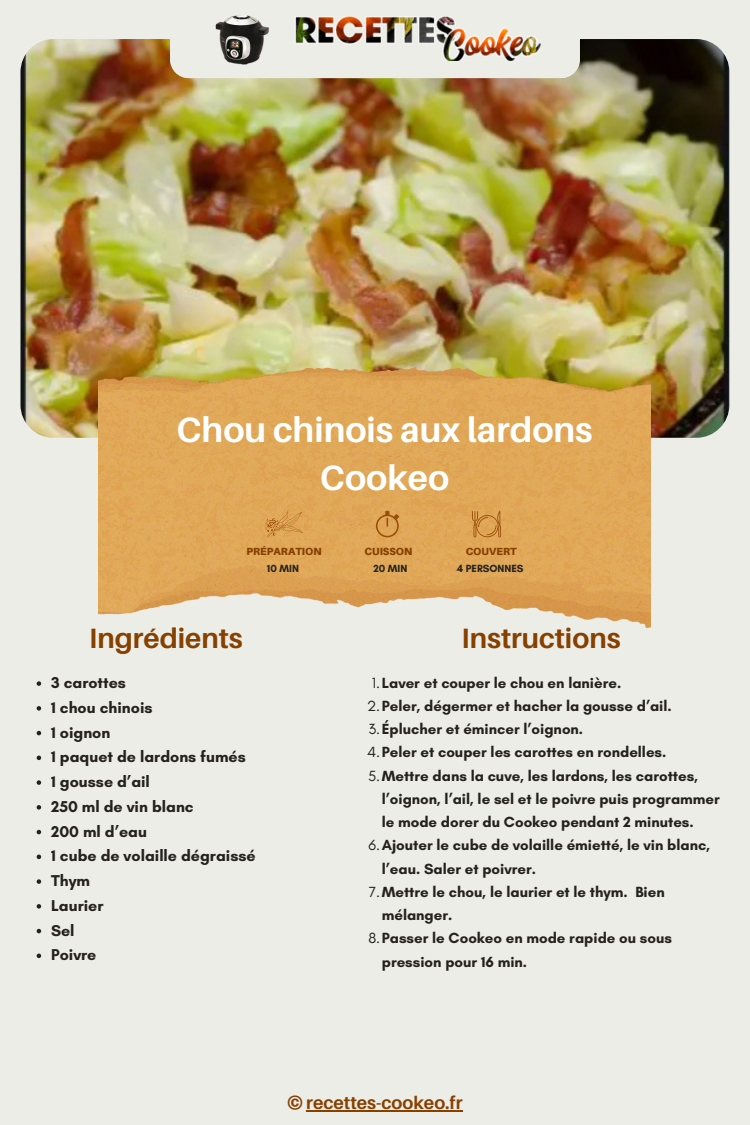
<style>
.page{position:relative;width:750px;height:1125px;background:#ecede7}
.page>*{position:absolute;margin:0;border:0;box-sizing:border-box;transform-origin:0 0}
.t1{font:700 35px/48.8px "Aileron";color:#fff;text-align:center}
.t2{font:700 28px "Aileron";color:#864000}
.t3{font:700 18px "Aileron";color:#864000}
.t4{font:700 16px "Glacial Indifference";color:#25221e}
.t5{font:700 15px/23.2px "Glacial Indifference";color:#25221e}
.t6{font:700 10.6px "Glacial Indifference";color:#25221e}
.t7{font:900 10.4px "Aileron";color:#864000}
.s1{font-weight:400}
</style>
<div class="page">
<img style="left:20px;top:39px;width:709px;height:399px;border-radius:33px">
<svg style="left:170px;top:16px;width:410px;height:62px"></svg>
<img style="left:210px;top:15px;width:65px;height:57px">
<img style="left:293px;top:17px;width:247px;height:44px">
<img style="left:99px;top:368px;width:552px;height:259px">
<svg style="left:265px;top:511px;width:38px;height:26px"></svg>
<svg style="left:472px;top:511px;width:29px;height:26px"></svg>
<svg style="left:376px;top:511px;width:23px;height:26px"></svg>
<svg style="left:37px;top:681px;width:4px;height:5px"></svg>
<svg style="left:37px;top:706px;width:4px;height:5px"></svg>
<svg style="left:37px;top:731px;width:4px;height:4px"></svg>
<svg style="left:37px;top:756px;width:4px;height:4px"></svg>
<svg style="left:37px;top:780px;width:4px;height:5px"></svg>
<svg style="left:37px;top:805px;width:4px;height:5px"></svg>
<svg style="left:37px;top:830px;width:4px;height:4px"></svg>
<svg style="left:37px;top:855px;width:4px;height:4px"></svg>
<svg style="left:37px;top:879px;width:4px;height:5px"></svg>
<svg style="left:37px;top:904px;width:4px;height:5px"></svg>
<svg style="left:37px;top:929px;width:4px;height:4px"></svg>
<svg style="left:37px;top:954px;width:4px;height:4px"></svg>
<hr style="left:306px;top:1110px;width:157px;height:2px;background:#864000">
<p class="t1" style="left:177px;top:404px;width:418px">Chou chinois aux lardons<br>Cookeo</p>
<p class="t7" style="left:247px;top:545px;width:76px">PRÉPARATION</p>
<p class="t7" style="left:365px;top:545px;width:49px">CUISSON</p>
<p class="t7" style="left:466px;top:545px;width:53px">COUVERT</p>
<p class="t6" style="left:267px;top:562px;width:33px">10 MIN</p>
<p class="t6" style="left:373px;top:562px;width:36px">20 MIN</p>
<p class="t6" style="left:457px;top:562px;width:68px">4 PERSONNES</p>
<p class="t2" style="left:89px;top:621px;width:155px">Ingrédients</p>
<p class="t2" style="left:462px;top:621px;width:161px">Instructions</p>
<p class="t4" style="left:51px;top:673px;width:76px">3 carottes</p>
<p class="t4" style="left:51px;top:698px;width:103px">1 chou chinois</p>
<p class="t4" style="left:51px;top:722px;width:61px">1 oignon</p>
<p class="t4" style="left:51px;top:747px;width:196px">1 paquet de lardons fumés</p>
<p class="t4" style="left:51px;top:772px;width:100px">1 gousse d’ail</p>
<p class="t4" style="left:51px;top:797px;width:144px">250 ml de vin blanc</p>
<p class="t4" style="left:51px;top:821px;width:97px">200 ml d’eau</p>
<p class="t4" style="left:51px;top:846px;width:206px">1 cube de volaille dégraissé</p>
<p class="t4" style="left:51px;top:871px;width:41px">Thym</p>
<p class="t4" style="left:51px;top:896px;width:54px">Laurier</p>
<p class="t4" style="left:51px;top:920px;width:25px">Sel</p>
<p class="t4" style="left:51px;top:945px;width:47px">Poivre</p>
<p class="t5" style="left:372px;top:671px;width:251px"><span class="s1">1.</span>Laver et couper le chou en lanière.</p>
<p class="t5" style="left:367px;top:694px;width:306px"><span class="s1">2.</span>Peler, dégermer et hacher la gousse d’ail.</p>
<p class="t5" style="left:368px;top:717px;width:216px"><span class="s1">3.</span>Éplucher et émincer l’oignon.</p>
<p class="t5" style="left:367px;top:740px;width:301px"><span class="s1">4.</span>Peler et couper les carottes en rondelles.</p>
<p class="t5" style="left:382px;top:764px;width:340px;text-indent:-14px"><span class="s1">5.</span>Mettre dans la cuve, les lardons, les carottes, l’oignon, l’ail, le sel et le poivre puis programmer le mode dorer du Cookeo pendant 2 minutes.</p>
<p class="t5" style="left:382px;top:833px;width:330px;text-indent:-13px"><span class="s1">6.</span>Ajouter le cube de volaille émietté, le vin blanc, l’eau. Saler et poivrer.</p>
<p class="t5" style="left:382px;top:880px;width:284px;text-indent:-13px"><span class="s1">7.</span>Mettre le chou, le laurier et le thym. Bien mélanger.</p>
<p class="t5" style="left:382px;top:926px;width:292px;text-indent:-13px"><span class="s1">8.</span>Passer le Cookeo en mode rapide ou sous pression pour 16 min.</p>
<p class="t3" style="left:287px;top:1091px;width:177px">© recettes-cookeo.fr</p>
</div>
